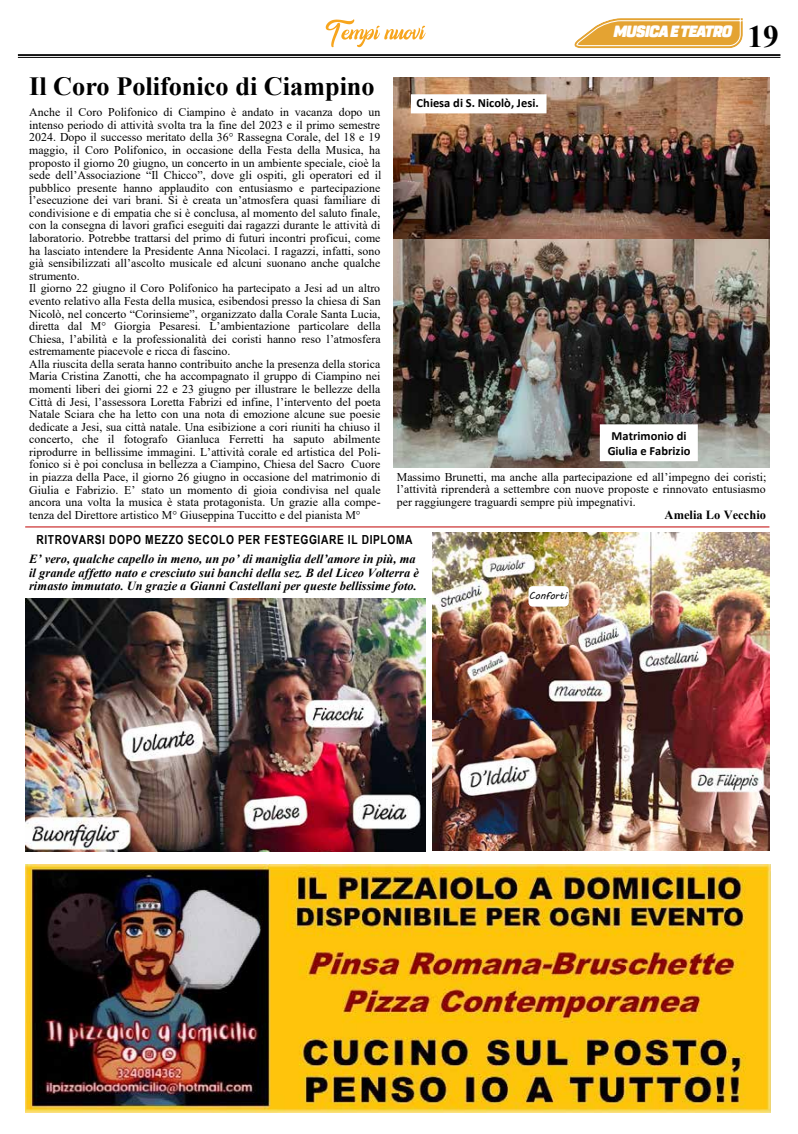
<style>
.page{position:relative;width:798px;height:1134px;background:#fff}
.page>*{position:absolute;margin:0;border:0;box-sizing:border-box;transform-origin:0 0}
.t1{font:700 26.25px "Times New Roman";color:#000}
.t2{font:italic 900 16.25px "Rohn Rounded";letter-spacing:-.06em;color:#fff}
.t3{font:italic 700 12.5px/13px "Times New Roman";color:#000}
.t4{font:700 12.5px/14.4px "Calibri";color:#000;text-align:center}
.t5{font:700 12.5px "Arial Narrow";letter-spacing:.05em;color:#000}
.t6{font:700 12.5px "Times New Roman";color:#000}
.t7{font:11.88px/12.6px "Times New Roman";color:#000}
.t8{font:10px "MV Boli";color:#000}
.s1{font-family:"Times New Roman";font-weight:700;font-style:normal;font-size:31.25px;color:#000}
</style>
<div class="page">
<svg style="left:325px;top:19px;width:100px;height:28px"></svg>
<hr style="left:18px;top:54px;width:762px;height:2px;background:#000">
<hr style="left:18px;top:57px;width:762px;height:1px;background:#000">
<svg style="left:574px;top:18px;width:169px;height:31px;background:#e9b55b"></svg>
<img style="left:26px;top:599px;width:399px;height:252px">
<img style="left:393px;top:77px;width:376px;height:162px">
<img style="left:393px;top:239px;width:376px;height:229px">
<hr style="left:25px;top:527px;width:744px;height:1px;background:#c00000">
<img style="left:432px;top:532px;width:337px;height:318px">
<div style="left:528px;top:586px;width:40px;height:20px;background:#fff;border:2px solid #fff;border-radius:3px"></div>
<img style="left:26px;top:864px;width:744px;height:249px">
<div style="left:412px;top:96px;width:133px;height:16px;background:#fff"></div>
<div style="left:410px;top:94px;width:136px;height:19px;border:2px solid #fff"></div>
<div style="left:601px;top:426px;width:95px;height:34px;background:#fff"></div>
<div style="left:599px;top:424px;width:98px;height:37px;border:2px solid #fff"></div>
<h1 class="t1" style="left:29px;top:68px;width:347px">Il Coro Polifonico di Ciampino</h1>
<p class="t7" style="left:29px;top:106px;width:353px">Anche il Coro Polifonico di Ciampino è andato in vacanza dopo un intenso periodo di attività svolta tra la fine del 2023 e il primo semestre 2024. Dopo il successo meritato della 36° Rassegna Corale, del 18 e 19 maggio, il Coro Polifonico, in occasione della Festa della Musica, ha proposto il giorno 20 giugno, un concerto in un ambiente speciale, cioè la sede dell’Associazione “Il Chicco”, dove gli ospiti, gli operatori ed il pubblico presente hanno applaudito con entusiasmo e partecipazione l’esecuzione dei vari brani. Si è creata un’atmosfera quasi familiare di condivisione e di empatia che si è conclusa, al momento del saluto finale, con la consegna di lavori grafici eseguiti dai ragazzi durante le attività di laboratorio. Potrebbe trattarsi del primo di futuri incontri proficui, come ha lasciato intendere la Presidente Anna Nicolaci. I ragazzi, infatti, sono già sensibilizzati all’ascolto musicale ed alcuni suonano anche qualche strumento.<br>Il giorno 22 giugno il Coro Polifonico ha partecipato a Jesi ad un altro evento relativo alla Festa della musica, esibendosi presso la chiesa di San Nicolò, nel concerto “Corinsieme”, organizzato dalla Corale Santa Lucia, diretta dal M° Giorgia Pesaresi. L’ambientazione particolare della Chiesa, l’abilità e la professionalità dei coristi hanno reso l’atmosfera estremamente piacevole e ricca di fascino.<br>Alla riuscita della serata hanno contribuito anche la presenza della storica Maria Cristina Zanotti, che ha accompagnato il gruppo di Ciampino nei momenti liberi dei giorni 22 e 23 giugno per illustrare le bellezze della Città di Jesi, l’assessora Loretta Fabrizi ed infine, l’intervento del poeta Natale Sciara che ha letto con una nota di emozione alcune sue poesie dedicate a Jesi, sua città natale. Una esibizione a cori riuniti ha chiuso il concerto, che il fotografo Gianluca Ferretti ha saputo abilmente riprodurre in bellissime immagini. L’attività corale ed artistica del Poli&shy;fonico si è poi conclusa in bellezza a Ciampino, Chiesa del Sacro Cuore in piazza della Pace, il giorno 26 giugno in occasione del matrimonio di Giulia e Fabrizio. E’ stato un momento di gioia condivisa nel quale ancora una volta la musica è stata protagonista. Un grazie alla compe&shy;tenza del Direttore artistico M° Giuseppina Tuccitto e del pianista M°</p>
<p class="t4" style="left:416px;top:96px;width:124px">Chiesa di S. Nicolò, Jesi.</p>
<h2 class="t2" style="left:613px;top:22px;width:167px">MUSICA E TEATRO <span class="s1">19</span></h2>
<p class="t4" style="left:607px;top:429px;width:84px">Matrimonio di<br>Giulia e Fabrizio</p>
<p class="t7" style="left:396px;top:470px;width:371px;text-align:justify">Massimo Brunetti, ma anche alla partecipazione ed all’impegno dei coristi; l’attività riprenderà a settembre con nuove proposte e rinnovato entusiasmo per raggiungere traguardi sempre più impegnativi.</p>
<p class="t6" style="left:664px;top:505px;width:103px">Amelia Lo Vecchio</p>
<p class="t5" style="left:37px;top:530px;width:377px">RITROVARSI DOPO MEZZO SECOLO PER FESTEGGIARE IL DIPLOMA</p>
<p class="t3" style="left:29px;top:552px;width:391px">E’ vero, qualche capello in meno, un po’ di maniglia dell’amore in più, ma il grande affetto nato e cresciuto sui banchi della sez. B del Liceo Volterra è rimasto immutato. Un grazie a Gianni Castellani per queste bellissime foto.</p>
<p class="t8" style="left:528px;top:588px;width:40px">Conforti</p>
</div>
